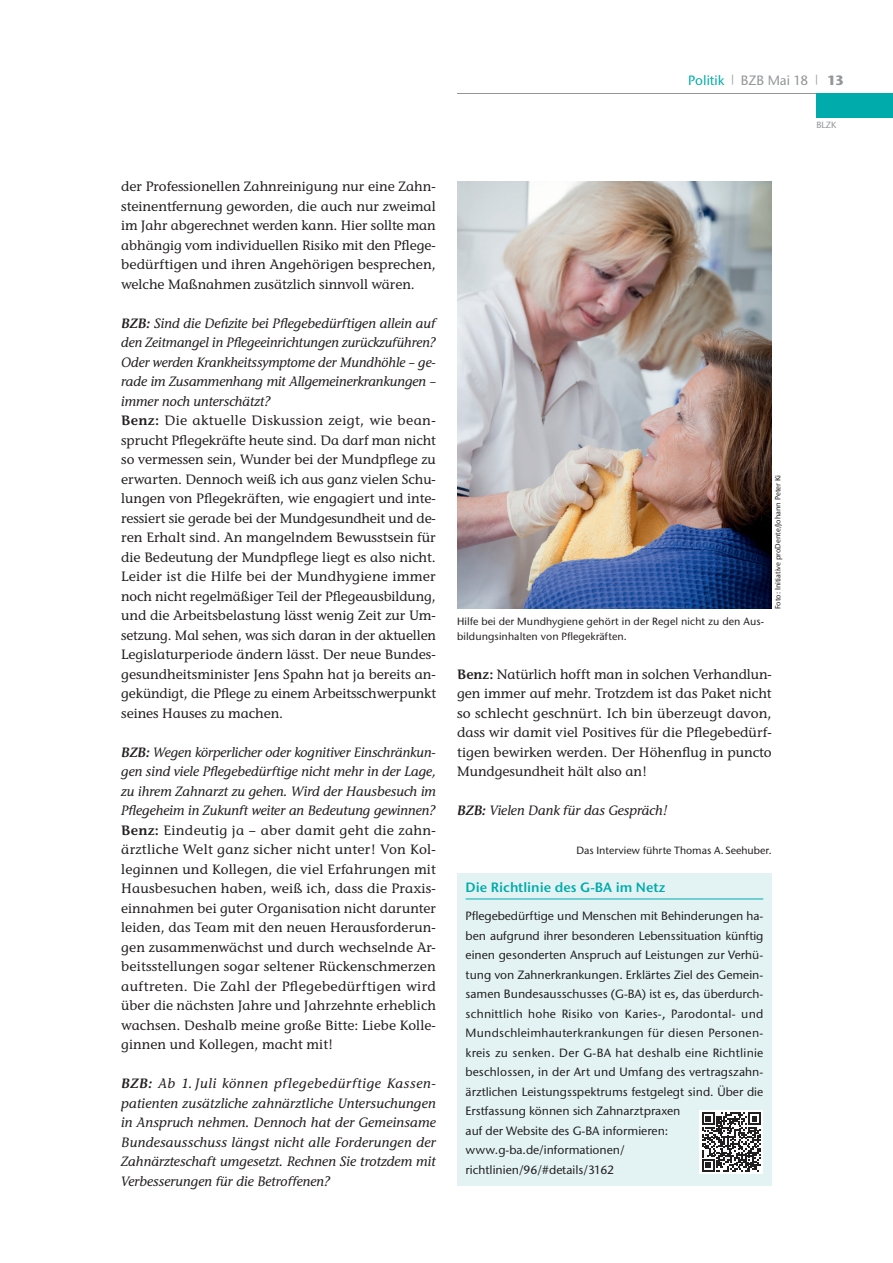
<style>
.page{position:relative;width:893px;height:1263px;background:#fff}
.page>*{position:absolute;margin:0;border:0;box-sizing:border-box;transform-origin:0 0}
.t1{font:500 13.5px/19.5px "Stone Inf ITC Std";color:#231f20;text-align:justify}
.t2{font:italic 500 13.5px/19.5px "Stone Inf ITC Std";color:#231f20;text-align:justify}
.t3{font:600 13.5px "Stone Sans ITC Pro";color:#00abac}
.t4{font:500 13.5px "Stone Sans ITC Std";color:#939598}
.t5{font:500 12px/19.5px "Stone Sans ITC Std";color:#231f20}
.t6{font:500 10.5px/15px "Stone Sans ITC Std";letter-spacing:.01em;color:#231f20}
.t7{font:500 9px "Stone Sans ITC Std";color:#939598}
.t8{font:500 7.5px "Stone Sans ITC Std";color:#231f20}
.s1{color:#00abac}
.s2{font-weight:700}
.s3{font-weight:600;font-style:italic}
.s4{font-style:italic}
.s5{font-weight:600}
</style>
<div class="page">
<img style="left:457px;top:182px;width:315px;height:427px">
<div style="left:457px;top:874px;width:315px;height:312px;background:#e3f3f3"></div>
<hr style="left:466px;top:899px;width:297px;height:1px;background:#00abac">
<div style="left:699px;top:1110px;width:64px;height:64px;background:#fff"></div>
<svg style="left:702px;top:1112px;width:59px;height:59px"></svg>
<hr style="left:457px;top:94px;width:436px;height:1px;background:#939598">
<div style="left:816px;top:94px;width:77px;height:24px;background:#00abac"></div>
<p class="t4" style="left:688px;top:75px;width:157px"><span class="s1">Politik</span> <sup>|</sup> BZB Mai 18 <sup>|</sup> <span class="s2">13</span></p>
<p class="t7" style="left:816px;top:121px;width:22px">BLZK</p>
<p class="t1" style="left:121px;top:178px;width:316px">der Professionellen Zahnreinigung nur eine Zahn&shy;steinentfernung geworden, die auch nur zweimal im Jahr abgerechnet werden kann. Hier sollte man abhängig vom individuellen Risiko mit den Pflege&shy;bedürftigen und ihren Angehörigen besprechen, welche Maßnahmen zusätzlich sinnvoll wären.</p>
<p class="t1" style="left:121px;top:315px;width:316px;text-align:left"><span class="s3">BZB:</span> <span class="s4">Sind die Defizite bei Pflegebedürftigen allein auf den Zeitmangel in Pflegeeinrichtungen zurückzuführen?<br>Oder werden Krankheitssymptome der Mundhöhle – ge&shy;rade im Zusammenhang mit Allgemeinerkrankungen – immer noch unterschätzt?<br></span><span class="s5">Benz:</span> Die aktuelle Diskussion zeigt, wie bean&shy;sprucht Pflegekräfte heute sind. Da darf man nicht so vermessen sein, Wunder bei der Mundpflege zu erwarten. Dennoch weiß ich aus ganz vielen Schu&shy;lungen von Pflegekräften, wie engagiert und inte&shy;ressiert sie gerade bei der Mundgesundheit und de&shy;ren Erhalt sind. An mangelndem Bewusstsein für die Bedeutung der Mundpflege liegt es also nicht.<br>Leider ist die Hilfe bei der Mundhygiene immer noch nicht regelmäßiger Teil der Pflegeausbildung, und die Arbeitsbelastung lässt wenig Zeit zur Um&shy;setzung. Mal sehen, was sich daran in der aktuellen Legislaturperiode ändern lässt. Der neue Bundes&shy;gesundheitsminister Jens Spahn hat ja bereits an&shy;gekündigt, die Pflege zu einem Arbeitsschwerpunkt seines Hauses zu machen.</p>
<p class="t1" style="left:121px;top:744px;width:316px"><span class="s3">BZB:</span> <span class="s4">Wegen körperlicher oder kognitiver Einschränkun&shy;gen sind viele Pflegebedürftige nicht mehr in der Lage, zu ihrem Zahnarzt zu gehen. Wird der Hausbesuch im Pflegeheim in Zukunft weiter an Bedeutung gewinnen?<br></span><span class="s5">Benz:</span> Eindeutig ja – aber damit geht die zahn&shy;ärztliche Welt ganz sicher nicht unter! Von Kol&shy;leginnen und Kollegen, die viel Erfahrungen mit Hausbesuchen haben, weiß ich, dass die Praxis&shy;einnahmen bei guter Organisation nicht darunter leiden, das Team mit den neuen Herausforderun&shy;gen zusammenwächst und durch wechselnde Ar&shy;beitsstellungen sogar seltener Rückenschmerzen auftreten. Die Zahl der Pflegebedürftigen wird über die nächsten Jahre und Jahrzehnte erheblich wachsen. Deshalb meine große Bitte: Liebe Kolle&shy;ginnen und Kollegen, macht mit!</p>
<p class="t2" style="left:121px;top:1075px;width:316px"><span class="s5">BZB:</span> Ab 1. Juli können pflegebedürftige Kassen&shy;patienten zusätzliche zahnärztliche Untersuchungen in Anspruch nehmen. Dennoch hat der Gemeinsame Bundesausschuss längst nicht alle Forderungen der Zahnärzteschaft umgesetzt. Rechnen Sie trotzdem mit Verbesserungen für die Betroffenen?</p>
<p class="t6" style="left:457px;top:615px;width:309px">Hilfe bei der Mundhygiene gehört in der Regel nicht zu den Aus&shy;bildungsinhalten von Pflegekräften.</p>
<p class="t8" style="left:775px;top:609px;width:135px;rotate:-90deg">Foto: Initiative proDente/Johann Peter Ki</p>
<p class="t1" style="left:457px;top:666px;width:316px"><span class="s5">Benz:</span> Natürlich hofft man in solchen Verhandlun&shy;gen immer auf mehr. Trotzdem ist das Paket nicht so schlecht geschnürt. Ich bin überzeugt davon, dass wir damit viel Positives für die Pflegebedürf&shy;tigen bewirken werden. Der Höhenflug in puncto Mundgesundheit hält also an!</p>
<p class="t2" style="left:457px;top:802px;width:212px"><span class="s5">BZB:</span> Vielen Dank für das Gespräch!</p>
<p class="t6" style="left:576px;top:844px;width:197px">Das Interview führte Thomas A. Seehuber.</p>
<p class="t3" style="left:466px;top:882px;width:201px">Die Richtlinie des G-BA im Netz</p>
<p class="t5" style="left:466px;top:907px;width:299px">Pflegebedürftige und Menschen mit Behinderungen ha&shy;ben aufgrund ihrer besonderen Lebenssituation künftig einen gesonderten Anspruch auf Leistungen zur Verhü&shy;tung von Zahnerkrankungen. Erklärtes Ziel des Gemein&shy;samen Bundesausschusses (G-BA) ist es, das überdurch&shy;schnittlich hohe Risiko von Karies-, Parodontal- und Mundschleimhauterkrankungen für diesen Personen&shy;kreis zu senken. Der G-BA hat deshalb eine Richtlinie beschlossen, in der Art und Umfang des vertragszahn&shy;ärztlichen Leistungsspektrums festgelegt sind. Über die Erstfassung können sich Zahnarztpraxen<br>auf der Website des G-BA informieren: www.g-ba.de/informationen/ richtlinien/96/#details/3162</p>
</div>
